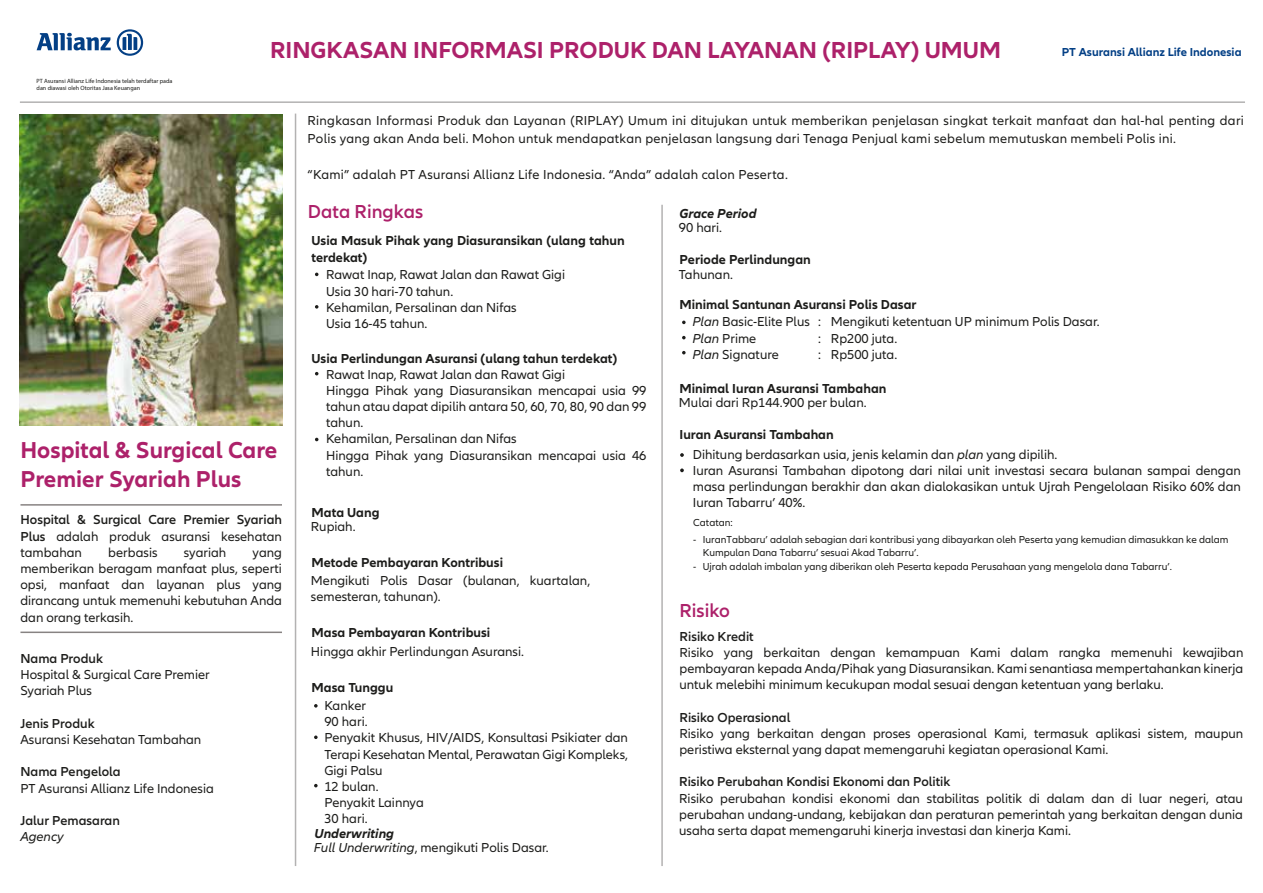
<style>
.page{position:relative;width:1263px;height:893px;background:#fff}
.page>*{position:absolute;margin:0;border:0;box-sizing:border-box;transform-origin:0 0}
.t1{font:700 24px "Allianz Neo";color:#ad216a}
.t2{font:700 23.85px/28.7px "Allianz Neo";color:#ad216a}
.t3{font:600 19.5px "Allianz Neo";color:#ad216a}
.t4{font:13.5px/16.2px "Allianz Neo";color:#1d1d1b}
.t5{font:13.5px/18px "Allianz Neo";letter-spacing:.02em;color:#1d1d1b}
.t6{font:700 13.5px/16.2px "Allianz Neo";color:#1d1d1b}
.t7{font:600 13.5px/16.2px "Allianz Neo";color:#1d1d1b;text-align:justify}
.t8{font:italic 700 13.5px "Allianz Neo";color:#1d1d1b}
.t9{font:italic 13.5px "Allianz Neo";color:#1d1d1b}
.t10{font:700 12px "Allianz Neo";color:#033f85}
.t11{font:10.5px/17.1px "Allianz Neo";color:#1d1d1b}
.t12{font:6.15px/7.4px "Myriad Pro";color:#1d1d1b}
.s1{font-weight:400}
.s2{font-weight:700;font-style:italic}
.s3{font-style:italic}
</style>
<div class="page">
<hr style="left:20px;top:504px;width:262px;height:2px;background:#878382">
<hr style="left:20px;top:632px;width:262px;height:1px;background:#878382">
<hr style="left:295px;top:114px;width:1px;height:752px;background:#b3b2b2">
<hr style="left:661px;top:205px;width:2px;height:661px;background:#b3b2b2">
<img style="left:20px;top:115px;width:262px;height:311px">
<svg style="left:315px;top:305px;width:3px;height:4px"></svg>
<svg style="left:314px;top:704px;width:4px;height:4px"></svg>
<svg style="left:314px;top:784px;width:4px;height:3px"></svg>
<svg style="left:314px;top:735px;width:4px;height:4px"></svg>
<svg style="left:682px;top:321px;width:4px;height:3px"></svg>
<svg style="left:682px;top:336px;width:4px;height:3px"></svg>
<svg style="left:682px;top:351px;width:4px;height:3px"></svg>
<hr style="left:20px;top:101px;width:1225px;height:2px;background:#b3b2b2">
<svg style="left:37px;top:33px;width:74px;height:17px"></svg>
<svg style="left:117px;top:29px;width:26px;height:27px"></svg>
<svg style="left:680px;top:453px;width:4px;height:4px"></svg>
<svg style="left:680px;top:468px;width:4px;height:4px"></svg>
<p class="t12" style="left:37px;top:77px;width:137px">PT Asuransi Allianz Life Indonesia telah terdaftar pada dan diawasi oleh Otoritas Jasa Keuangan</p>
<h1 class="t1" style="left:270px;top:36px;width:732px">RINGKASAN INFORMASI PRODUK DAN LAYANAN (RIPLAY) UMUM</h1>
<p class="t10" style="left:1062px;top:45px;width:181px">PT Asuransi Allianz Life Indonesia</p>
<p class="t5" style="left:308px;top:111px;width:938px">Ringkasan Informasi Produk dan Layanan (RIPLAY) Umum ini ditujukan untuk memberikan penjelasan singkat terkait manfaat dan hal-hal penting dari<br>Polis yang akan Anda beli. Mohon untuk mendapatkan penjelasan langsung dari Tenaga Penjual kami sebelum memutuskan membeli Polis ini.</p>
<p class="t5" style="left:308px;top:165px;width:482px">“Kami” adalah PT Asuransi Allianz Life Indonesia. “Anda” adalah calon Peserta.</p>
<h2 class="t2" style="left:20px;top:436px;width:258px">Hospital &amp; Surgical Care<br>Premier Syariah Plus</h2>
<p class="t7" style="left:20px;top:512px;width:263px">Hospital &amp; Surgical Care Premier Syariah Plus <span class="s1">adalah produk asuransi kesehatan tambahan</span></p>
<p class="t4" style="left:108px;top:545px;width:51px">berbasis</p>
<p class="t4" style="left:184px;top:545px;width:44px">syariah</p>
<p class="t4" style="left:20px;top:545px;width:263px;text-align:justify;text-indent:232px">yang memberikan beragam manfaat plus, seperti opsi, manfaat dan layanan plus yang dirancang untuk memenuhi kebutuhan Anda dan orang terkasih.</p>
<p class="t7" style="left:20px;top:651px;width:84px">Nama Produk</p>
<p class="t4" style="left:20px;top:667px;width:191px">Hospital &amp; Surgical Care Premier<br>Syariah Plus</p>
<p class="t7" style="left:20px;top:715px;width:76px">Jenis Produk</p>
<p class="t4" style="left:20px;top:732px;width:182px">Asuransi Kesehatan Tambahan</p>
<p class="t7" style="left:20px;top:764px;width:102px">Nama Pengelola</p>
<p class="t4" style="left:20px;top:780px;width:195px">PT Asuransi Allianz Life Indonesia</p>
<p class="t7" style="left:20px;top:813px;width:101px">Jalur Pemasaran</p>
<p class="t9" style="left:20px;top:829px;width:45px">Agency</p>
<h3 class="t3" style="left:308px;top:201px;width:117px">Data Ringkas</h3>
<p class="t6" style="left:312px;top:233px;width:315px">Usia Masuk Pihak yang Diasuransikan (ulang tahun terdekat)</p>
<p class="t4" style="left:326px;top:267px;width:240px">Rawat Inap, Rawat Jalan dan Rawat Gigi<br>Usia 30 hari-70 tahun.<br>Kehamilan, Persalinan dan Nifas<br>Usia 16-45 tahun.</p>
<p class="t6" style="left:312px;top:350px;width:307px">Usia Perlindungan Asuransi (ulang tahun terdekat)</p>
<p class="t4" style="left:326px;top:366px;width:322px">Rawat Inap, Rawat Jalan dan Rawat Gigi<br>Hingga Pihak yang Diasuransikan mencapai usia 99 tahun atau dapat dipilih antara 50, 60, 70, 80, 90 dan 99 tahun.<br>Kehamilan, Persalinan dan Nifas<br>Hingga Pihak yang Diasuransikan mencapai usia 46 tahun.</p>
<p class="t6" style="left:312px;top:504px;width:70px">Mata Uang</p>
<p class="t4" style="left:311px;top:519px;width:46px">Rupiah.</p>
<p class="t6" style="left:312px;top:555px;width:193px">Metode Pembayaran Kontribusi</p>
<p class="t4" style="left:311px;top:573px;width:281px">Mengikuti Polis Dasar (bulanan, kuartalan, semesteran, tahunan).</p>
<p class="t6" style="left:312px;top:624px;width:180px">Masa Pembayaran Kontribusi</p>
<p class="t4" style="left:311px;top:643px;width:214px">Hingga akhir Perlindungan Asuransi.</p>
<p class="t6" style="left:312px;top:680px;width:83px">Masa Tunggu</p>
<p class="t4" style="left:324px;top:698px;width:305px">Kanker<br>90 hari.<br>Penyakit Khusus, HIV/AIDS, Konsultasi Psikiater dan<br>Terapi Kesehatan Mental, Perawatan Gigi Kompleks,<br>Gigi Palsu<br>12 bulan.<br>Penyakit Lainnya<br>30 hari.</p>
<p class="t4" style="left:314px;top:826px;width:236px;line-height:14.5px"><span class="s2">Underwriting<br></span><span class="s3">Full Underwriting</span>, mengikuti Polis Dasar.</p>
<p class="t8" style="left:679px;top:205px;width:79px">Grace Period</p>
<p class="t4" style="left:679px;top:220px;width:45px">90 hari.</p>
<p class="t6" style="left:679px;top:252px;width:133px">Periode Perlindungan</p>
<p class="t4" style="left:679px;top:267px;width:55px">Tahunan.</p>
<p class="t6" style="left:679px;top:297px;width:239px">Minimal Santunan Asuransi Polis Dasar</p>
<p class="t4" style="left:692px;top:314px;width:119px"><span class="s3">Plan</span> Basic-Elite Plus<br><span class="s3">Plan</span> Prime<br><span class="s3">Plan</span> Signature</p>
<p class="t4" style="left:831px;top:314px;width:270px">Mengikuti ketentuan UP minimum Polis Dasar.<br>Rp200 juta.<br>Rp500 juta.</p>
<p class="t4" style="left:818px;top:314px;width:4px;text-align:justify">: : :</p>
<p class="t6" style="left:679px;top:380px;width:208px">Minimal Iuran Asuransi Tambahan</p>
<p class="t4" style="left:679px;top:395px;width:189px">Mulai dari Rp144.900 per bulan.</p>
<p class="t6" style="left:679px;top:427px;width:156px">Iuran Asuransi Tambahan</p>
<p class="t4" style="left:693px;top:447px;width:549px">Dihitung berdasarkan usia, jenis kelamin dan <span class="s3">plan</span> yang dipilih.<br>Iuran Asuransi Tambahan dipotong dari nilai unit investasi secara bulanan sampai dengan masa perlindungan berakhir dan akan dialokasikan untuk Ujrah Pengelolaan Risiko 60% dan Iuran Tabarru’ 40%.</p>
<p class="t11" style="left:703px;top:514px;width:527px;text-indent:-9px">Catatan:<br>IuranTabbaru’ adalah sebagian dari kontribusi yang dibayarkan oleh Peserta yang kemudian dimasukkan ke dalam</p>
<p class="t11" style="left:703px;top:547px;width:471px;line-height:13.2px">Kumpulan Dana Tabarru’ sesuai Akad Tabarru’.<br>Ujrah adalah imbalan yang diberikan oleh Peserta kepada Perusahaan yang mengelola dana Tabarru’.</p>
<p class="t11" style="left:693px;top:531px;width:5px">-</p>
<p class="t11" style="left:693px;top:558px;width:5px">-</p>
<h3 class="t3" style="left:679px;top:599px;width:52px">Risiko</h3>
<p class="t7" style="left:679px;top:628px;width:76px">Risiko Kredit</p>
<p class="t4" style="left:679px;top:644px;width:565px;text-align:justify">Risiko yang berkaitan dengan kemampuan Kami dalam rangka memenuhi kewajiban pembayaran kepada Anda/Pihak yang Diasuransikan. Kami senantiasa mempertahankan kinerja untuk melebihi minimum kecukupan modal sesuai dengan ketentuan yang berlaku.</p>
<p class="t7" style="left:679px;top:709px;width:112px">Risiko Operasional</p>
<p class="t4" style="left:679px;top:725px;width:565px">Risiko yang berkaitan dengan proses operasional Kami, termasuk aplikasi sistem, maupun peristiwa eksternal yang dapat memengaruhi kegiatan operasional Kami.</p>
<p class="t7" style="left:679px;top:774px;width:273px">Risiko Perubahan Kondisi Ekonomi dan Politik</p>
<p class="t4" style="left:679px;top:790px;width:565px;text-align:justify">Risiko perubahan kondisi ekonomi dan stabilitas politik di dalam dan di luar negeri, atau perubahan undang-undang, kebijakan dan peraturan pemerintah yang berkaitan dengan dunia usaha serta dapat memengaruhi kinerja investasi dan kinerja Kami.</p>
</div>
